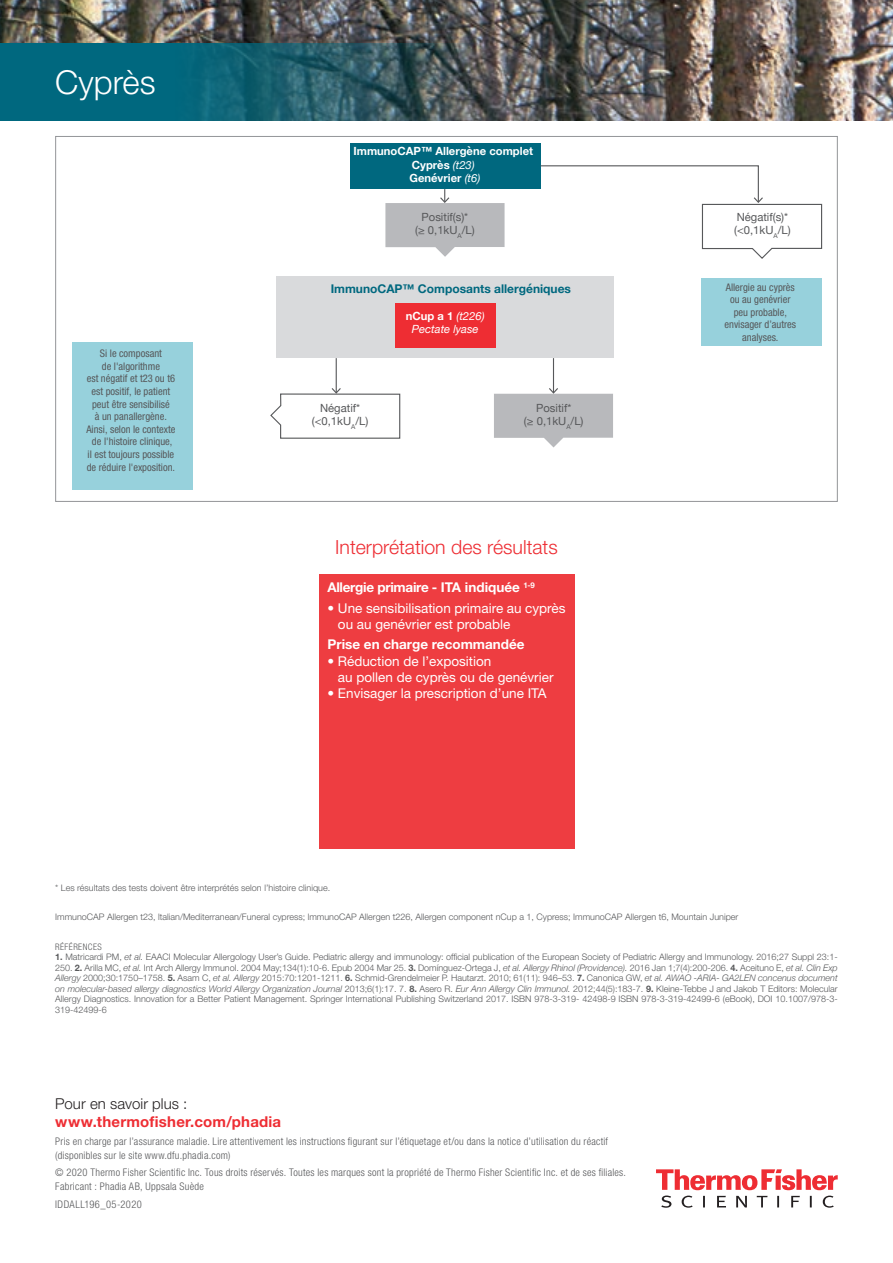
<style>
.page{position:relative;width:893px;height:1263px;background:#fff}
.page>*{position:absolute;margin:0;border:0;box-sizing:border-box;transform-origin:0 0}
.t1{font:300 33px "Helvetica Neue LT Std";color:#fff}
.t2{font:300 19.5px "Helvetica Neue LT Std";color:#ee2d33}
.t3{font:700 15px "Helvetica Neue LT Std";letter-spacing:.015em;color:#ee2d33}
.t4{font:300 15px "Helvetica Neue LT Std";letter-spacing:.005em;color:#231f20}
.t5{font:13.5px/16.2px "Helvetica Neue LT Std";color:#fff}
.t6{font:700 13.5px "Helvetica Neue LT Std";letter-spacing:-.02em;color:#fff}
.t7{font:700 13.5px "Helvetica Neue LT Std";color:#fff}
.t8{font:700 12px "Helvetica Neue";color:#00687f}
.t9{font:11.25px/13.5px "Helvetica Neue";color:#57585a;text-align:center}
.t10{font:700 11.25px/13.5px "Helvetica Neue";color:#fff;text-align:center}
.t11{font:italic 11.25px/13.5px "Helvetica Neue";color:#fff;text-align:center}
.t12{font:300 condensed 10.5px/13.5px "Helvetica Neue LT Std";letter-spacing:.025em;color:#57585a}
.t13{font:condensed 10.5px/12.6px "Helvetica Neue LT Std";color:#57585a;text-align:center}
.t14{font:300 9px/10.5px "Helvetica Neue LT Std";color:#57585a;text-align:justify}
.t15{font:italic 300 9px "Helvetica Neue";color:#57585a}
.t16{font:300 condensed 9px "Helvetica Neue LT Std";letter-spacing:.045em;color:#57585a}
.s1{font-weight:400;font-style:italic}
.s2{font-weight:700;font-style:normal}
.s3{font-weight:700}
.s4{font-family:"Helvetica Neue";font-style:italic}
.s5{font-family:"Helvetica Neue LT Std";font-style:normal}
.s6{font-family:"Helvetica Neue LT Std";font-weight:700;font-style:normal}
</style>
<div class="page">
<img style="left:0;top:0;width:893px;height:120px">
<svg style="left:0;top:43px;width:481px;height:77px;background:#1b6170"></svg>
<div style="left:319px;top:574px;width:255px;height:275px;background:#ee3d41"></div>
<svg style="left:656px;top:1169px;width:182px;height:39px"></svg>
<div style="left:276px;top:277px;width:338px;height:81px;background:#d9dadc"></div>
<div style="left:395px;top:303px;width:100px;height:45px;background:#ee2d33"></div>
<div style="left:350px;top:143px;width:191px;height:46px;background:#00687f"></div>
<hr style="left:336px;top:358px;width:1px;height:34px;background:#57585a">
<hr style="left:553px;top:358px;width:1px;height:34px;background:#57585a">
<svg style="left:494px;top:388px;width:119px;height:59px"></svg>
<svg style="left:385px;top:189px;width:120px;height:68px"></svg>
<svg style="left:270px;top:388px;width:131px;height:51px"></svg>
<svg style="left:540px;top:165px;width:283px;height:94px"></svg>
<div style="left:701px;top:278px;width:121px;height:67px;background:#97d1dc"></div>
<div style="left:72px;top:343px;width:121px;height:147px;background:#97d1dc"></div>
<h1 class="t1" style="left:55px;top:62px;width:102px">Cyprès</h1>
<p class="t13" style="left:86px;top:347px;width:91px">Si le composant<br>de l'algorithme<br>est négatif et t23 ou t6 est positif, le patient peut être sensibilisé<br>à un panallergène.<br>Ainsi, selon le contexte de l'histoire clinique,<br>il est toujours possible de réduire l'exposition.</p>
<p class="t10" style="left:354px;top:145px;width:181px">ImmunoCAP™ Allergène complet<br>Cyprès <span class="s1">(t23)<br></span>Genévrier <span class="s1">(t6)</span></p>
<p class="t9" style="left:415px;top:210px;width:61px">Positif(s)*<br>(≥ 0,1kU<sub>A</sub>/L)</p>
<h3 class="t8" style="left:331px;top:279px;width:242px">ImmunoCAP™ Composants allergéniques</h3>
<p class="t9" style="left:312px;top:401px;width:58px">Négatif* (&lt;0,1kU<sub>A</sub>/L)</p>
<p class="t11" style="left:406px;top:309px;width:80px"><span class="s2">nCup a 1</span> (t226)<br>Pectate lyase</p>
<p class="t9" style="left:524px;top:401px;width:61px">Positif*<br>(≥ 0,1kU<sub>A</sub>/L)</p>
<h2 class="t2" style="left:335px;top:535px;width:224px">Interprétation des résultats</h2>
<h3 class="t6" style="left:327px;top:579px;width:209px">Allergie primaire - ITA indiquée <sup>1-9</sup></h3>
<h3 class="t5" style="left:338px;top:600px;width:229px;text-indent:-11px">• Une sensibilisation primaire au cyprès ou au genévrier est probable</h3>
<h3 class="t7" style="left:327px;top:636px;width:199px">Prise en charge recommandée</h3>
<h3 class="t5" style="left:338px;top:652px;width:217px;text-indent:-11px">• Réduction de l’exposition<br>au pollen de cyprès ou de genévrier</h3>
<h3 class="t5" style="left:327px;top:685px;width:221px">• Envisager la prescription d’une ITA</h3>
<p class="t9" style="left:734px;top:210px;width:58px;text-align:left">Négatif(s)* (&lt;0,1kU<sub>A</sub>/L)</p>
<p class="t13" style="left:724px;top:280px;width:73px">Allergie au cyprès ou au genévrier peu probable, envisager d’autres analyses.</p>
<p class="t14" style="left:55px;top:882px;width:276px">* Les résultats des tests doivent être interprétés selon l’histoire clinique.</p>
<p class="t14" style="left:55px;top:912px;width:685px">ImmunoCAP Allergen t23, ltalian/Mediterranean/Funeral cypress; lmmunoCAP Allergen t226, Allergen component nCup a 1, Cypress; ImmunoCAP Allergen t6, Mountain Juniper</p>
<p class="t16" style="left:55px;top:941px;width:48px">RÉFÉRENCES</p>
<p class="t14" style="left:55px;top:952px;width:784px"><span class="s3">1.</span> Matricardi PM, <span class="s4">et al.</span> EAACI Molecular Allergology User’s Guide. Pediatric allergy and immunology: official publication of the European Society of Pediatric Allergy and Immunology. 2016;27 Suppl 23:1- 250. <span class="s3">2.</span> Arilla MC, <span class="s4">et al.</span> Int Arch Allergy Immunol. 2004 May;134(1):10-6. Epub 2004 Mar 25. <span class="s3">3.</span> Domínguez-Ortega J, <span class="s4">et al. Allergy Rhinol (Providence).</span> 2016 Jan 1;7(4):200-206. <span class="s3">4.</span> Aceituno E, <span class="s4">et al. Clin Exp Allergy</span> 2000;30:1750–1758. <span class="s3">5.</span> Asam C, <span class="s4">et al. Allergy</span> 2015:70:1201-1211. <span class="s3">6.</span> Schmid-Grendelmeier P. Hautarzt. 2010; 61(11): 946–53. <span class="s3">7.</span> Canonica GW, <span class="s4">et al. AWAO -ARIA- GA2LEN concenus document</span></p>
<p class="t15" style="left:55px;top:982px;width:784px">on molecular-based allergy diagnostics World Allergy Organization Journal <span class="s5">2013;6(1):17. 7.</span> <span class="s6">8.</span> <span class="s5">Asero R.</span> Eur Ann Allergy Clin Immunol. <span class="s5">2012;44(5):183-7.</span> <span class="s6">9.</span> <span class="s5">Kleine-Tebbe J and Jakob T Editors: Molecular</span></p>
<p class="t14" style="left:55px;top:994px;width:784px">Allergy Diagnostics. Innovation for a Better Patient Management. Springer International Publishing Switzerland 2017. ISBN 978-3-319- 42498-9 ISBN 978-3-319-42499-6 (eBook), DOI 10.1007/978-3-<br>319-42499-6</p>
<h3 class="t4" style="left:55px;top:1095px;width:134px">Pour en savoir plus :</h3>
<h3 class="t3" style="left:55px;top:1113px;width:227px">www.thermofisher.com/phadia</h3>
<p class="t12" style="left:55px;top:1135px;width:554px">Pris en charge par l’assurance maladie. Lire attentivement les instructions figurant sur l’étiquetage et/ou dans la notice d’utilisation du réactif (disponibles sur le site www.dfu.phadia.com)</p>
<p class="t12" style="left:55px;top:1166px;width:572px">© 2020 Thermo Fisher Scientific Inc. Tous droits réservés. Toutes les marques sont la propriété de Thermo Fisher Scientific Inc. et de ses filiales.<br>Fabricant : Phadia AB, Uppsala Suède</p>
<p class="t12" style="left:55px;top:1197px;width:88px">IDDALL196_05-2020</p>
</div>
